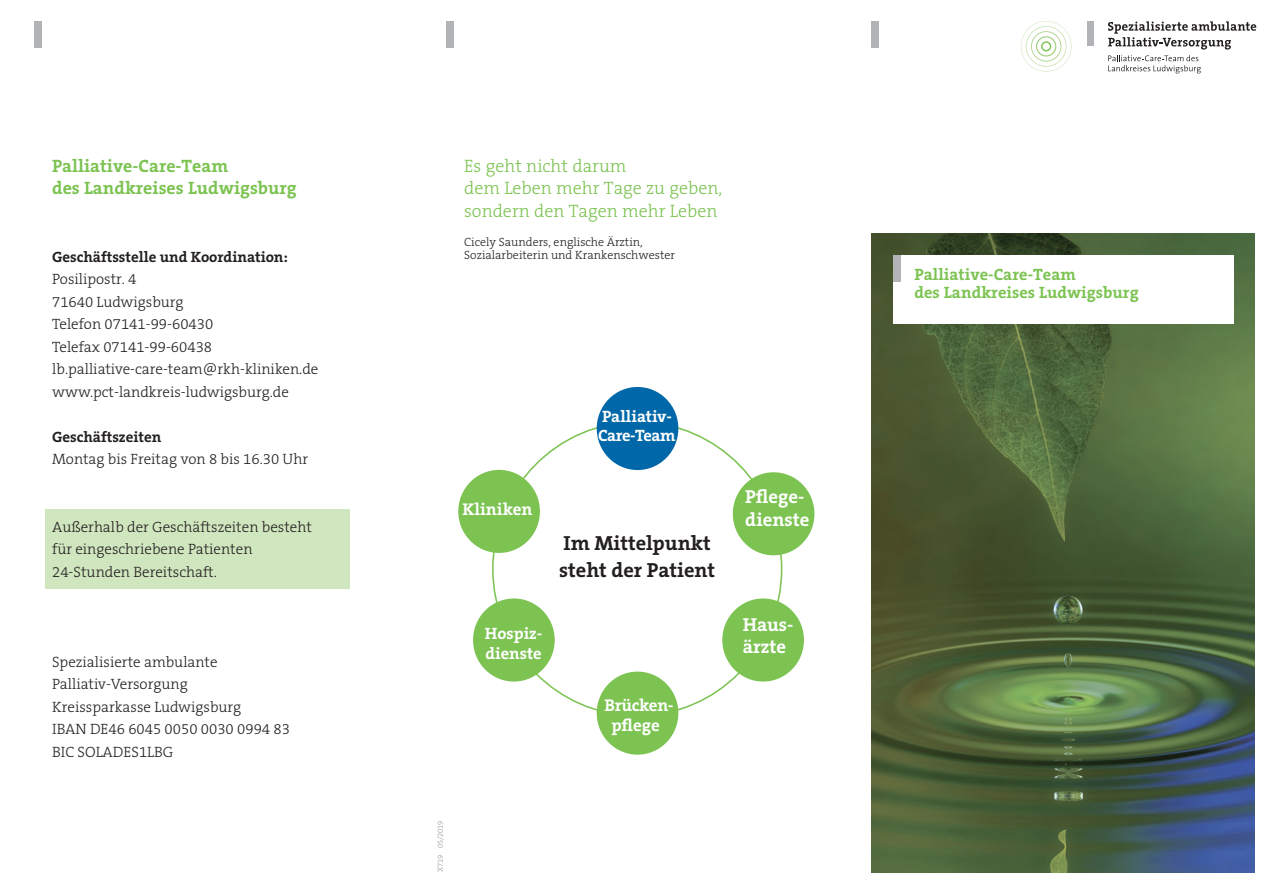
<style>
.page{position:relative;width:1276px;height:893px;background:#fff}
.page>*{position:absolute;margin:0;border:0;box-sizing:border-box;transform-origin:0 0}
.t1{font:700 20.55px/27.3px "The Serif B7";color:#231f20}
.t2{font:700 18.75px/22.6px "The Serif B7";color:#fff}
.t3{font:300 18px/22.5px "The Serif B3";color:#7cc352}
.t4{font:700 18px "The Serif B7";color:#7cc352}
.t5{font:700 17.1px/20.5px "The Serif B7";letter-spacing:-.02em;color:#fff;text-align:center}
.t6{font:700 17.1px "The Serif B7";color:#fff}
.t7{font:700 16.5px/18px "The Serif B7";color:#7cc352}
.t8{font:700 16.5px/19.8px "The Serif B7";letter-spacing:-.02em;color:#fff}
.t9{font:700 16.5px/19.8px "The Serif B7";color:#fff}
.t10{font:300 15px/22.5px "The Serif B3";color:#231f20}
.t11{font:700 15px "The Serif B7";color:#231f20}
.t12{font:300 12px/13.5px "The Serif B3";color:#231f20}
.t13{font:300 7.5px "The Serif B3";color:#939598}
</style>
<div class="page">
<div style="left:46px;top:509px;width:304px;height:79px;background:#d0e6be"></div>
<img style="left:872px;top:234px;width:382px;height:638px">
<div style="left:872px;top:21px;width:7px;height:27px;background:#b2b3b7"></div>
<div style="left:446px;top:21px;width:7px;height:27px;background:#b2b3b7"></div>
<div style="left:34px;top:21px;width:7px;height:27px;background:#b2b3b7"></div>
<div style="left:893px;top:255px;width:340px;height:68px;background:#fff"></div>
<div style="left:893px;top:255px;width:7px;height:27px;background:#b2b3b7"></div>
<svg style="left:1108px;top:21px;width:148px;height:52px"></svg>
<svg style="left:1020px;top:21px;width:51px;height:51px"></svg>
<div style="left:1086px;top:21px;width:7px;height:25px;background:#b2b3b7"></div>
<div style="left:597px;top:387px;width:81px;height:83px;background:#0068a9;border-radius:50%"></div>
<div style="left:597px;top:672px;width:81px;height:83px;background:#7cc352;border-radius:50%"></div>
<div style="left:733px;top:472px;width:81px;height:83px;background:#7cc352;border-radius:50%"></div>
<div style="left:722px;top:598px;width:82px;height:84px;background:#7cc352;border-radius:50%"></div>
<div style="left:458px;top:470px;width:82px;height:83px;background:#7cc352;border-radius:50%"></div>
<div style="left:473px;top:598px;width:82px;height:84px;background:#7cc352;border-radius:50%"></div>
<p class="t4" style="left:52px;top:156px;width:178px">Palliative-Care-Team</p>
<p class="t4" style="left:52px;top:178px;width:246px">des Landkreises Ludwigsburg</p>
<p class="t11" style="left:52px;top:249px;width:237px">Geschäftsstelle und Koordination:</p>
<p class="t10" style="left:52px;top:268px;width:86px">Posilipostr. 4</p>
<p class="t10" style="left:52px;top:291px;width:133px">71640 Ludwigsburg</p>
<p class="t10" style="left:52px;top:313px;width:163px">Telefon 07141-99-60430</p>
<p class="t10" style="left:52px;top:336px;width:162px">Telefax 07141-99-60438</p>
<p class="t10" style="left:52px;top:358px;width:268px">lb.palliative-care-team@rkh-kliniken.de</p>
<p class="t10" style="left:52px;top:381px;width:238px">www.pct-landkreis-ludwigsburg.de</p>
<p class="t11" style="left:52px;top:429px;width:111px">Geschäftszeiten</p>
<p class="t10" style="left:52px;top:448px;width:257px">Montag bis Freitag von 8 bis 16.30 Uhr</p>
<p class="t10" style="left:52px;top:516px;width:261px">Außerhalb der Geschäftszeiten besteht für eingeschriebene Patienten<br>24-Stunden Bereitschaft.</p>
<p class="t10" style="left:52px;top:651px;width:167px">Spezialisierte ambulante<br>Palliativ-Versorgung</p>
<p class="t10" style="left:52px;top:696px;width:191px">Kreissparkasse Ludwigsburg</p>
<p class="t10" style="left:52px;top:718px;width:239px">IBAN DE46 6045 0050 0030 0994 83</p>
<p class="t10" style="left:52px;top:741px;width:123px">BIC SOLADES1LBG</p>
<p class="t3" style="left:464px;top:155px;width:260px">Es geht nicht darum<br>dem Leben mehr Tage zu geben, sondern den Tagen mehr Leben</p>
<p class="t12" style="left:464px;top:235px;width:212px">Cicely Saunders, englische Ärztin,<br>Sozialarbeiterin und Krankenschwester</p>
<p class="t8" style="left:598px;top:406px;width:79px">Palliativ-<br>Care-Team</p>
<p class="t6" style="left:462px;top:500px;width:71px">Kliniken</p>
<p class="t1" style="left:559px;top:530px;width:157px">Im Mittelpunkt steht der Patient</p>
<p class="t9" style="left:485px;top:624px;width:59px">Hospiz&shy;dienste</p>
<p class="t5" style="left:604px;top:695px;width:71px">Brücken&shy;pflege</p>
<p class="t2" style="left:745px;top:486px;width:66px">Pflege&shy;dienste</p>
<p class="t2" style="left:743px;top:613px;width:52px">Haus&shy;ärzte</p>
<p class="t13" style="left:436px;top:872px;width:53px;rotate:-90deg">X719 05/2019</p>
<p class="t7" style="left:914px;top:266px;width:226px">Palliative-Care-Team<br>des Landkreises Ludwigsburg</p>
</div>
